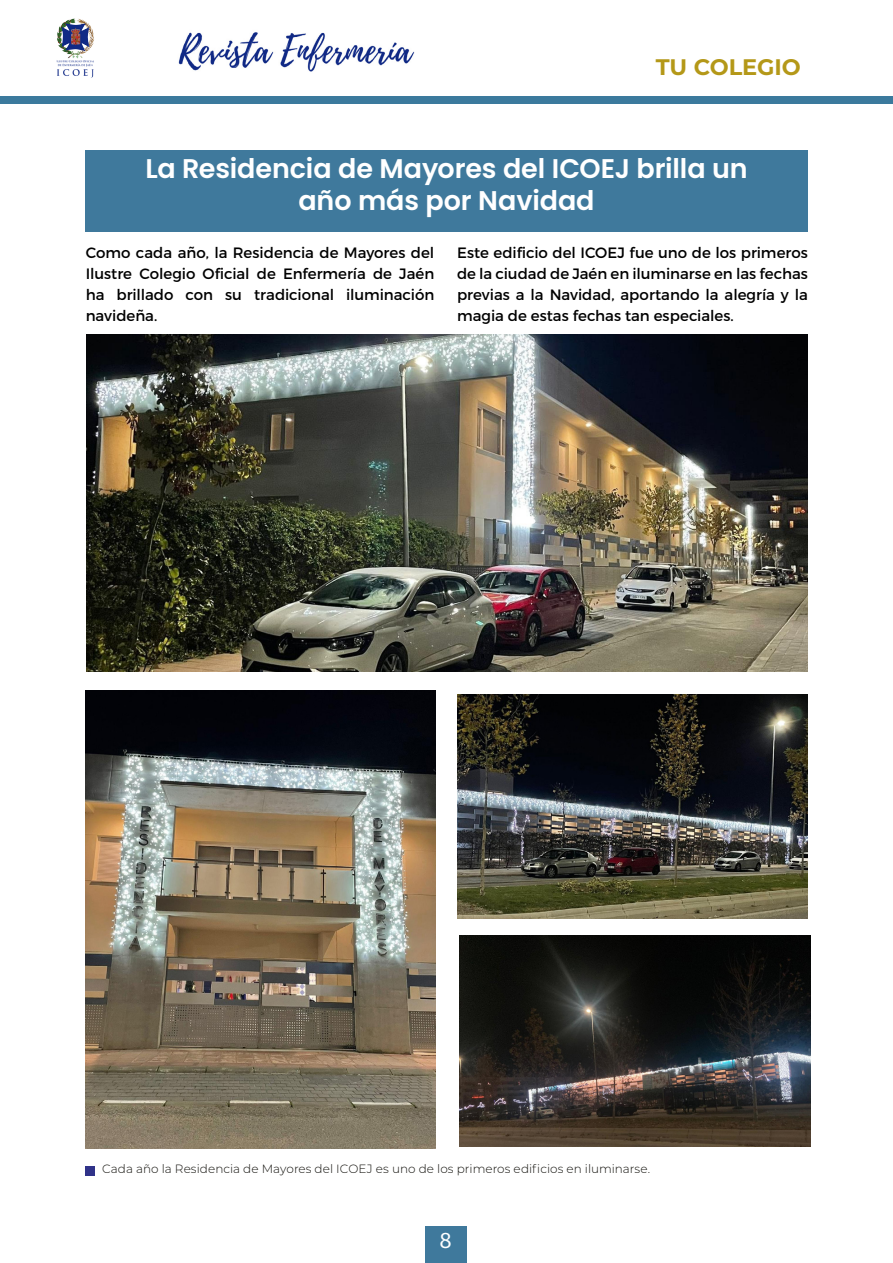
<style>
.page{position:relative;width:893px;height:1263px;background:#fff}
.page>*{position:absolute;margin:0;border:0;box-sizing:border-box;transform-origin:0 0}
.t1{font:600 27px/32.4px "Poppins";letter-spacing:-.005em;color:#fff;text-align:center}
.t2{font:700 22.5px "Montserrat";letter-spacing:-.005em;color:#b49818}
.t3{font:22.5px "Fira Sans";color:#fff}
.t4{font:15px/21px "Montserrat";color:#000;text-align:justify}
.t5{font:300 12px "Montserrat";letter-spacing:.005em;color:#12110c}
</style>
<div class="page">
<div style="left:0;top:96px;width:893px;height:8px;background:#3b7a9d"></div>
<img style="left:56px;top:18px;width:38px;height:60px">
<img style="left:178px;top:32px;width:237px;height:40px">
<div style="left:425px;top:1227px;width:41px;height:36px;background:#3f799c"></div>
<div style="left:85px;top:150px;width:723px;height:81px;background:#3f799c"></div>
<img style="left:86px;top:334px;width:722px;height:338px">
<div style="left:85px;top:1167px;width:9px;height:9px;background:#303289"></div>
<img style="left:85px;top:690px;width:351px;height:458px">
<img style="left:457px;top:694px;width:351px;height:224px">
<img style="left:459px;top:935px;width:351px;height:211px">
<h2 class="t2" style="left:656px;top:51px;width:147px">TU COLEGIO</h2>
<h1 class="t1" style="left:145px;top:152px;width:604px">La Residencia de Mayores del ICOEJ brilla un año más por Navidad</h1>
<p class="t4" style="left:86px;top:242px;width:350px">Como cada año, la Residencia de Mayores del Ilustre Colegio Oficial de Enfermería de Jaén ha brillado con su tradicional iluminación navideña.</p>
<p class="t4" style="left:457px;top:242px;width:352px">Este edificio del ICOEJ fue uno de los primeros de la ciudad de Jaén en iluminarse en las fechas previas a la Navidad, aportando la alegría y la magia de estas fechas tan especiales.</p>
<p class="t5" style="left:102px;top:1161px;width:550px">Cada año la Residencia de Mayores del ICOEJ es uno de los primeros edificios en iluminarse.</p>
<h2 class="t3" style="left:439px;top:1223px;width:14px">8</h2>
</div>
